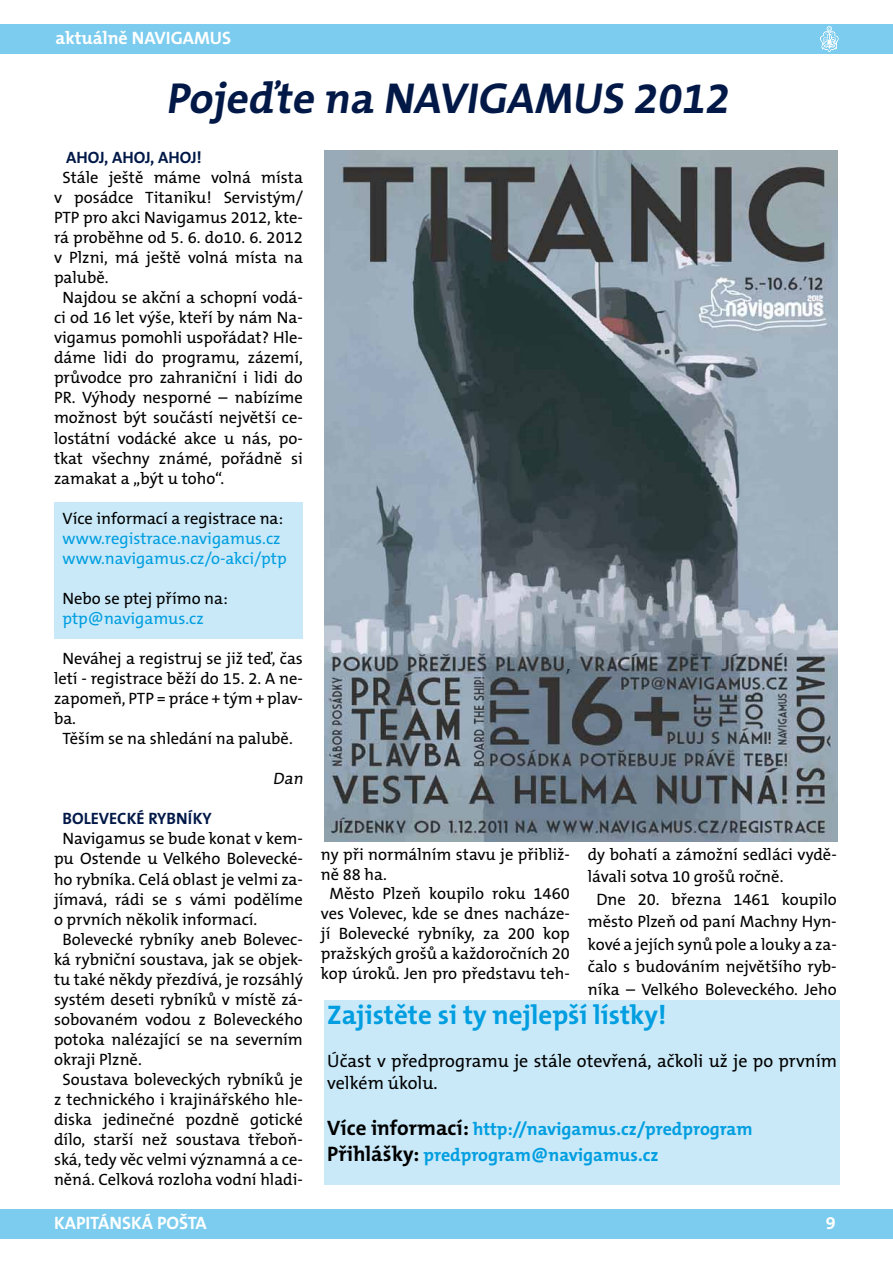
<style>
.page{position:relative;width:893px;height:1263px;background:#fff}
.page>*{position:absolute;margin:0;border:0;box-sizing:border-box;transform-origin:0 0}
.t1{font:700 43.5px "The Mix CE B7";color:#021948}
.t2{font:700 27px "The Mix CE B7";color:#009ee0}
.t3{font:700 18px/25.2px "The Mix CE B7";color:#009ee0}
.t4{font:18px/21.6px "The Mix CE B5 Plain";color:#000}
.t5{font:700 18px "The Mix CE B7";color:#fff}
.t6{font:16.5px "The Mix CE B5 Plain";color:#000}
.t7{font:16.5px/20.1px "The Mix CE B5 Plain";color:#009ee0}
.t8{font:700 16.5px "The Mix CE B7";color:#021948}
.s1{font-size:21px;color:#000}
</style>
<div class="page">
<div style="left:0;top:1209px;width:893px;height:30px;background:#7bccee"></div>
<div style="left:0;top:24px;width:893px;height:30px;background:#7bccee"></div>
<div style="left:54px;top:502px;width:249px;height:136px;background:#c9e9f8"></div>
<svg style="left:820px;top:26px;width:19px;height:26px"></svg>
<div style="left:324px;top:1001px;width:516px;height:184px;background:#c9e9f8"></div>
<img style="left:324px;top:151px;width:514px;height:691px">
<p class="t5" style="left:55px;top:28px;width:177px">aktuálně NAVIGAMUS</p>
<h1 class="t1" style="left:166px;top:74px;width:572px">Pojeďte na NAVIGAMUS 2012</h1>
<p class="t8" style="left:66px;top:148px;width:57px">Ahoj, ahoj</p>
<p class="t8" style="left:150px;top:148px;width:19px">, ahoj</p>
<p class="t8" style="left:197px;top:148px;width:7px">!</p>
<p class="t6" style="left:63px;top:168px;width:242px">Stále ještě máme volná místa</p>
<p class="t6" style="left:54px;top:189px;width:250px">v posádce Titaniku! Servistým/</p>
<p class="t6" style="left:54px;top:209px;width:250px">PTP pro akci Navigamus 2012, kte-</p>
<p class="t6" style="left:54px;top:229px;width:250px">rá proběhne od 5. 6. do10. 6. 2012</p>
<p class="t6" style="left:54px;top:249px;width:250px">v Plzni, má ještě volná místa na</p>
<p class="t6" style="left:54px;top:269px;width:56px">palubě.</p>
<p class="t6" style="left:63px;top:289px;width:242px">Najdou se akční a schopní vodá-</p>
<p class="t6" style="left:54px;top:309px;width:250px">ci od 16 let výše, kteří by nám Na-</p>
<p class="t6" style="left:54px;top:329px;width:250px">vigamus pomohli uspořádat? Hle-</p>
<p class="t6" style="left:54px;top:349px;width:250px">dáme lidi do programu, zázemí,</p>
<p class="t6" style="left:54px;top:369px;width:250px">průvodce pro zahraniční i lidi do</p>
<p class="t6" style="left:54px;top:389px;width:250px">PR. Výhody nesporné – nabízíme</p>
<p class="t6" style="left:54px;top:409px;width:250px">možnost být součástí největší ce-</p>
<p class="t6" style="left:54px;top:429px;width:250px">lostátní vodácké akce u nás, po-</p>
<p class="t6" style="left:54px;top:449px;width:250px">tkat všechny známé, pořádně si</p>
<p class="t6" style="left:54px;top:469px;width:172px">zamakat a „být u toho“.</p>
<p class="t6" style="left:63px;top:509px;width:222px">Více informací a registrace na:</p>
<p class="t7" style="left:63px;top:529px;width:226px">www.registrace.navigamus.cz www.navigamus.cz/o-akci/ptp</p>
<p class="t6" style="left:63px;top:589px;width:167px">Nebo se ptej přímo na:</p>
<p class="t7" style="left:63px;top:609px;width:143px">ptp@navigamus.cz</p>
<p class="t6" style="left:63px;top:649px;width:242px">Neváhej a registruj se již teď, čas</p>
<p class="t6" style="left:54px;top:669px;width:250px">letí - registrace běží do 15. 2. A ne-</p>
<p class="t6" style="left:54px;top:689px;width:250px">zapomeň, PTP = práce + tým + plav-</p>
<p class="t6" style="left:54px;top:709px;width:23px">ba.</p>
<p class="t6" style="left:63px;top:729px;width:232px">Těším se na shledání na palubě.</p>
<p class="t6" style="left:273px;top:770px;width:34px">Dan</p>
<p class="t8" style="left:63px;top:809px;width:151px">Bolevecké rybn íky</p>
<p class="t6" style="left:63px;top:830px;width:242px">Navigamus se bude konat v kem-</p>
<p class="t6" style="left:54px;top:850px;width:250px">pu Ostende u Velkého Bolevecké-</p>
<p class="t6" style="left:54px;top:870px;width:250px">ho rybníka. Celá oblast je velmi za-</p>
<p class="t6" style="left:54px;top:890px;width:250px">jímavá, rádi se s vámi podělíme</p>
<p class="t6" style="left:54px;top:910px;width:205px">o prvních několik informací.</p>
<p class="t6" style="left:63px;top:930px;width:242px">Bolevecké rybníky aneb Bolevec-</p>
<p class="t6" style="left:54px;top:950px;width:250px">ká rybniční soustava, jak se objek-</p>
<p class="t6" style="left:54px;top:970px;width:250px">tu také někdy přezdívá, je rozsáhlý</p>
<p class="t6" style="left:54px;top:990px;width:250px">systém deseti rybníků v místě zá-</p>
<p class="t6" style="left:54px;top:1010px;width:250px">sobovaném vodou z Boleveckého</p>
<p class="t6" style="left:54px;top:1030px;width:250px">potoka nalézající se na severním</p>
<p class="t6" style="left:54px;top:1050px;width:89px">okraji Plzně.</p>
<p class="t6" style="left:63px;top:1070px;width:242px">Soustava boleveckých rybníků je</p>
<p class="t6" style="left:54px;top:1090px;width:250px">z technického i krajinářského hle-</p>
<p class="t6" style="left:54px;top:1110px;width:250px">diska jedinečné pozdně gotické</p>
<p class="t6" style="left:54px;top:1130px;width:250px">dílo, starší než soustava třeboň-</p>
<p class="t6" style="left:54px;top:1150px;width:250px">ská, tedy věc velmi významná a ce-</p>
<p class="t6" style="left:54px;top:1170px;width:250px">něná. Celková rozloha vodní hladi-</p>
<p class="t6" style="left:321px;top:845px;width:250px">ny při normálním stavu je přibliž-</p>
<p class="t6" style="left:321px;top:865px;width:67px">ně 88 ha.</p>
<p class="t6" style="left:329px;top:885px;width:242px">Město Plzeň koupilo roku 1460</p>
<p class="t6" style="left:321px;top:904px;width:250px">ves Volevec, kde se dnes nacháze-</p>
<p class="t6" style="left:321px;top:924px;width:250px">jí Bolevecké rybníky, za 200 kop</p>
<p class="t6" style="left:321px;top:944px;width:250px">pražských grošů a každoročních 20</p>
<p class="t6" style="left:321px;top:964px;width:250px">kop úroků. Jen pro představu teh-</p>
<p class="t6" style="left:588px;top:845px;width:250px">dy bohatí a zámožní sedláci vydě-</p>
<p class="t6" style="left:588px;top:868px;width:197px">lávali sotva 10 grošů ročně.</p>
<p class="t6" style="left:596px;top:890px;width:242px">Dne 20. března 1461 koupilo</p>
<p class="t6" style="left:588px;top:913px;width:250px">město Plzeň od paní Machny Hyn-</p>
<p class="t6" style="left:588px;top:935px;width:250px">kové a jejích synů pole a louky a za-</p>
<p class="t6" style="left:588px;top:958px;width:250px">čalo s budováním největšího ryb-</p>
<p class="t6" style="left:588px;top:980px;width:250px">níka – Velkého Boleveckého. Jeho</p>
<h2 class="t2" style="left:327px;top:999px;width:341px">Zajistěte si ty nejlepší lístky!</h2>
<p class="t4" style="left:327px;top:1051px;width:511px">Účast v předprogramu je stále otevřená, ačkoli už je po prvním velkém úkolu.</p>
<p class="t3" style="left:327px;top:1117px;width:427px"><span class="s1">Více informací:</span> http://navigamus.cz/predprogram<br><span class="s1">Přihlášky:</span> predprogram@navigamus.cz</p>
<p class="t5" style="left:54px;top:1213px;width:154px">KAPITÁNSKÁ POŠTA</p>
<p class="t5" style="left:826px;top:1213px;width:11px">9</p>
</div>
